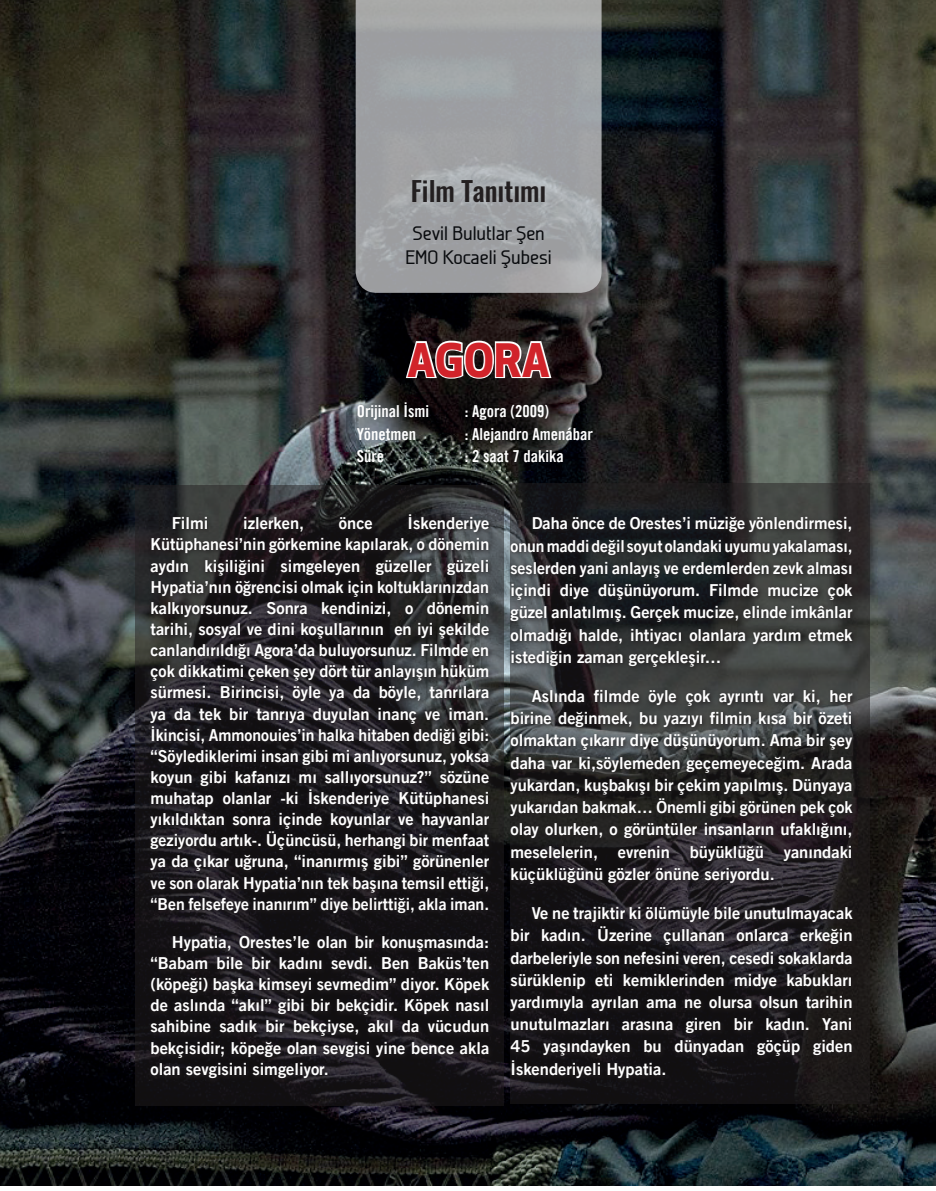
<style>
.page{position:relative;width:936px;height:1191px;background:#fff}
.page>*{position:absolute;margin:0;border:0;box-sizing:border-box;transform-origin:0 0}
.t1{font:700 45px "Apex New";color:#d1232a}
.t2{font:500 27px "Oswald";color:#231f20}
.t3{font:500 19.5px/23.4px "Galette";color:#090b0e;text-align:center}
.t4{font:16.5px/21.1px "Amnesty Trade Gothic Bd 2";color:#fff;text-align:justify}
.t5{font:16.5px "Amnesty Trade Gothic Bd Cn 20";color:#fff}
</style>
<div class="page">
<img style="left:0;top:0;width:935px;height:1185px">
<svg style="left:404px;top:339px;width:149px;height:41px"></svg>
<svg style="left:355px;top:0;width:246px;height:293px;fill:#9ea0a3"></svg>
<svg style="left:136px;top:485px;width:368px;height:620px;fill:#181519"></svg>
<svg style="left:510px;top:483px;width:359px;height:621px"></svg>
<svg style="left:147px;top:511px;width:348px;height:573px;fill:#1a1619"></svg>
<svg style="left:507px;top:514px;width:351px;height:570px"></svg>
<h2 class="t2" style="left:411px;top:172px;width:137px">Film Tanıtımı</h2>
<p class="t3" style="left:405px;top:221px;width:148px">Sevil Bulutlar Şen<br>EMO Kocaeli Şubesi</p>
<h1 class="t1" style="left:407px;top:327px;width:145px">AGORA</h1>
<p class="t5" style="left:357px;top:401px;width:74px">Orijinal İsmi</p>
<p class="t5" style="left:465px;top:401px;width:86px">: Agora (2009)</p>
<p class="t5" style="left:357px;top:423px;width:61px">Yönetmen</p>
<p class="t5" style="left:465px;top:423px;width:130px">: Alejandro Amenábar</p>
<p class="t5" style="left:357px;top:446px;width:29px">Süre</p>
<p class="t5" style="left:465px;top:446px;width:100px">: 2 saat 7 dakika</p>
<p class="t4" style="left:150px;top:512px;width:340px;text-indent:257px">İskenderiye Kütüphanesi’nin görkemine kapılarak, o dönemin aydın kişiliğini simgeleyen güzeller güzeli Hypatia’nın öğrencisi olmak için koltuklarınızdan kalkıyorsunuz. Sonra kendinizi, o dönemin tarihi, sosyal ve dini koşullarının en iyi şekilde canlandırıldığı Agora’da buluyorsunuz. Filmde en çok dikkatimi çeken şey dört tür anlayışın hüküm sürmesi. Birincisi, öyle ya da böyle, tanrılara ya da tek bir tanrıya duyulan inanç ve iman.<br>İkincisi, Ammonouies’in halka hitaben dediği gibi: “Söylediklerimi insan gibi mi anlıyorsunuz, yoksa koyun gibi kafanızı mı sallıyorsunuz?” sözüne muhatap olanlar -ki İskenderiye Kütüphanesi yıkıldıktan sonra içinde koyunlar ve hayvanlar geziyordu artık-. Üçüncüsü, herhangi bir menfaat ya da çıkar uğruna, “inanırmış gibi” görünenler ve son olarak Hypatia’nın tek başına temsil ettiği, “Ben felsefeye inanırım” diye belirttiği, akla iman.</p>
<p class="t4" style="left:150px;top:931px;width:340px;text-indent:21px">Hypatia, Orestes’le olan bir konuşmasında: “Babam bile bir kadını sevdi. Ben Baküs’ten (köpeği) başka kimseyi sevmedim” diyor. Köpek de aslında “akıl” gibi bir bekçidir. Köpek nasıl sahibine sadık bir bekçiyse, akıl da vücudun bekçisidir; köpeğe olan sevgisi yine bence akla olan sevgisini simgeliyor.</p>
<p class="t4" style="left:172px;top:512px;width:38px">Filmi</p>
<p class="t4" style="left:243px;top:512px;width:62px">izlerken,</p>
<p class="t4" style="left:339px;top:512px;width:35px">önce</p>
<p class="t4" style="left:510px;top:512px;width:343px;line-height:22.2px;text-indent:21px">Daha önce de Orestes’i müziğe yönlendirmesi, onun maddi değil soyut olandaki uyumu yakalaması, seslerden yani anlayış ve erdemlerden zevk alması içindi diye düşünüyorum. Filmde mucize çok güzel anlatılmış. Gerçek mucize, elinde imkânlar olmadığı halde, ihtiyacı olanlara yardım etmek istediğin zaman gerçekleşir…</p>
<p class="t4" style="left:510px;top:684px;width:343px;line-height:22.2px;text-indent:21px">Aslında filmde öyle çok ayrıntı var ki, her birine değinmek, bu yazıyı filmin kısa bir özeti olmaktan çıkarır diye düşünüyorum. Ama bir şey daha var ki,söylemeden geçemeyeceğim. Arada yukardan, kuşbakışı bir çekim yapılmış. Dünyaya yukarıdan bakmak… Önemli gibi görünen pek çok olay olurken, o görüntüler insanların ufaklığını, meselelerin, evrenin büyüklüğü yanındaki küçüklüğünü gözler önüne seriyordu.</p>
<p class="t4" style="left:510px;top:901px;width:343px;line-height:22.2px;text-indent:21px">Ve ne trajiktir ki ölümüyle bile unutulmayacak bir kadın. Üzerine çullanan onlarca erkeğin darbeleriyle son nefesini veren, cesedi sokaklarda sürüklenip eti kemiklerinden midye kabukları yardımıyla ayrılan ama ne olursa olsun tarihin unutulmazları arasına giren bir kadın. Yani 45 yaşındayken bu dünyadan göçüp giden İskenderiyeli Hypatia.</p>
</div>
